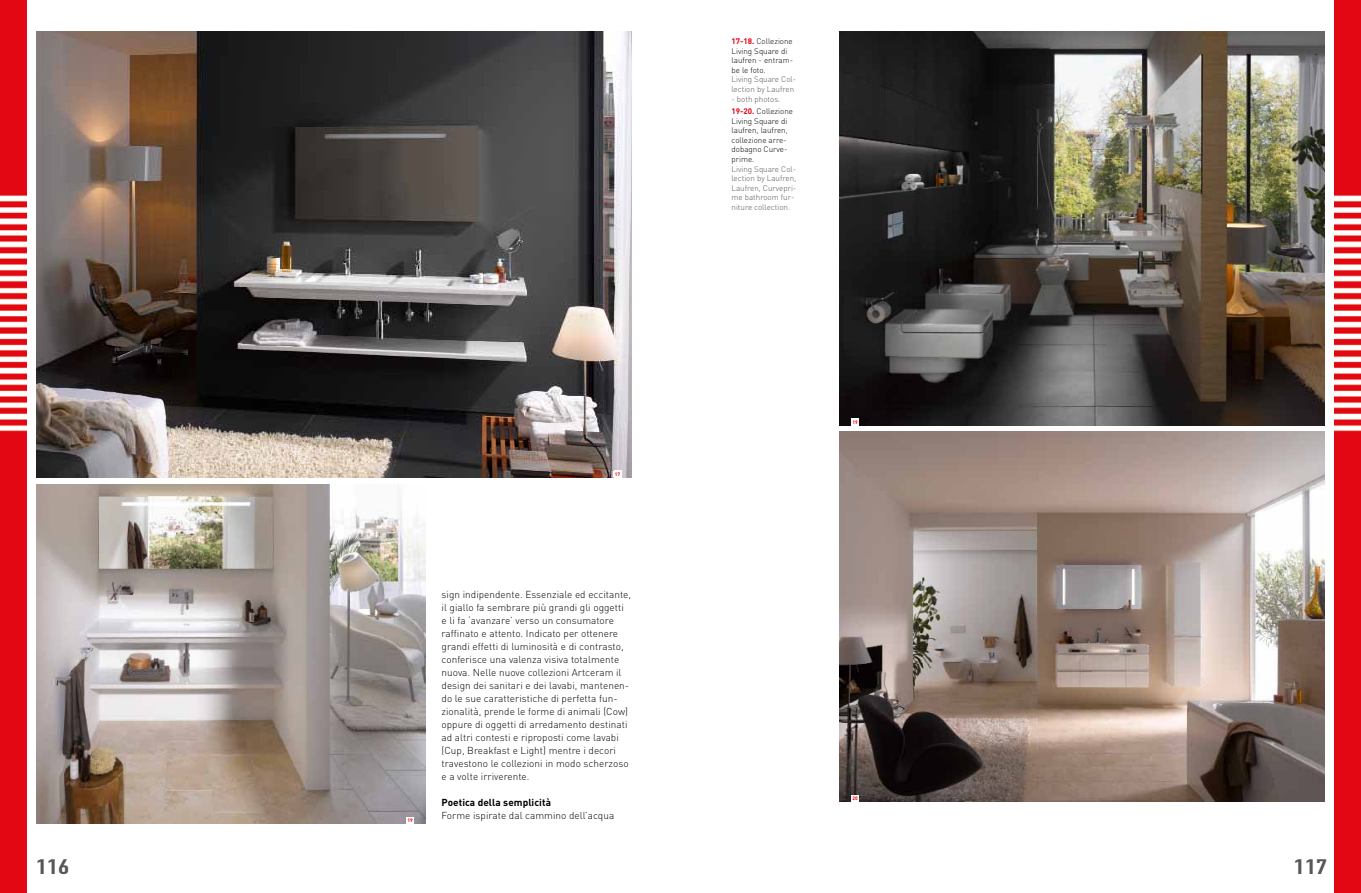
<style>
.page{position:relative;width:1361px;height:893px;background:#fff}
.page>*{position:absolute;margin:0;border:0;box-sizing:border-box;transform-origin:0 0}
.t1{font:20.7px "DIN Engschrift Std";color:#575756;scale:1.43 1}
.t2{font:300 10px/13px "DIN";letter-spacing:.005em;color:#000}
.t3{font:700 10px "DIN";letter-spacing:.005em;color:#000}
.t4{font:300 8px/9.6px "DIN";color:#575756}
.t5{font:300 8px/9.6px "DIN";color:#000}
.t6{font:700 4.9px "DIN";color:#e30613}
.s1{font-weight:700;color:#e30613}
.s2{color:#000}
</style>
<div class="page">
<img style="left:0;top:0;width:27px;height:893px">
<img style="left:1334px;top:0;width:27px;height:893px">
<img style="left:839px;top:31px;width:485px;height:395px">
<img style="left:839px;top:431px;width:485px;height:371px">
<img style="left:36px;top:31px;width:595px;height:446px">
<img style="left:36px;top:485px;width:390px;height:339px">
<div style="left:614px;top:470px;width:7px;height:7px;background:#fff"></div>
<div style="left:407px;top:817px;width:7px;height:7px;background:#fff"></div>
<div style="left:851px;top:419px;width:8px;height:7px;background:#fff"></div>
<div style="left:851px;top:795px;width:8px;height:7px;background:#fff"></div>
<p class="t6" style="left:615px;top:471px;width:7px">17</p>
<p class="t6" style="left:407px;top:817px;width:7px">19</p>
<p class="t2" style="left:441px;top:588px;width:191px">sign indipendente. Essenziale ed eccitante, il giallo fa sembrare più grandi gli oggetti e li fa ‘avanzare’ verso un consumatore raffinato e attento. Indicato per ottenere grandi effetti di luminosità e di contrasto, conferisce una valenza visiva totalmente nuova. N elle nuove collezioni Artceram il design dei sanitari e dei lavabi, mantenen&shy;do le sue caratteristiche di perfetta fun&shy;zionalità, prende le forme di animali (Cow) oppure di oggetti di arredamento destinati ad altri contesti e riproposti come lavabi (Cup, B reakfast e Light) mentre i decori travestono le collezioni in modo scherzoso e a volte irriverente.</p>
<p class="t3" style="left:441px;top:796px;width:111px">Poetica della semplicità</p>
<p class="t2" style="left:441px;top:809px;width:174px">Forme ispirate dal cammino dell’acqua</p>
<p class="t5" style="left:731px;top:36px;width:63px"><span class="s1">17-18.</span> Collezione<br>Living Square di laufren - entram&shy;be le foto.</p>
<p class="t4" style="left:731px;top:75px;width:66px">Living Square Col&shy;lection by Laufren</p>
<p class="t4" style="left:731px;top:92px;width:63px;line-height:12.4px">- both photos.<br><span class="s1">19-20.</span> <span class="s2">Collezione</span></p>
<p class="t5" style="left:731px;top:116px;width:58px">Living Square di laufren, laufren, collezione arre&shy;dobagno Curve&shy;prime.</p>
<p class="t4" style="left:731px;top:164px;width:66px">Living Square Col&shy;lection by Laufren,<br>Laufren, Curvepri&shy;me bathroom fur&shy;niture collection.</p>
<p class="t6" style="left:852px;top:419px;width:7px">19</p>
<p class="t6" style="left:852px;top:795px;width:7px">20</p>
<h1 class="t1" style="left:36px;top:854px;width:25px">116</h1>
<h1 class="t1" style="left:1294px;top:854px;width:25px">117</h1>
</div>
